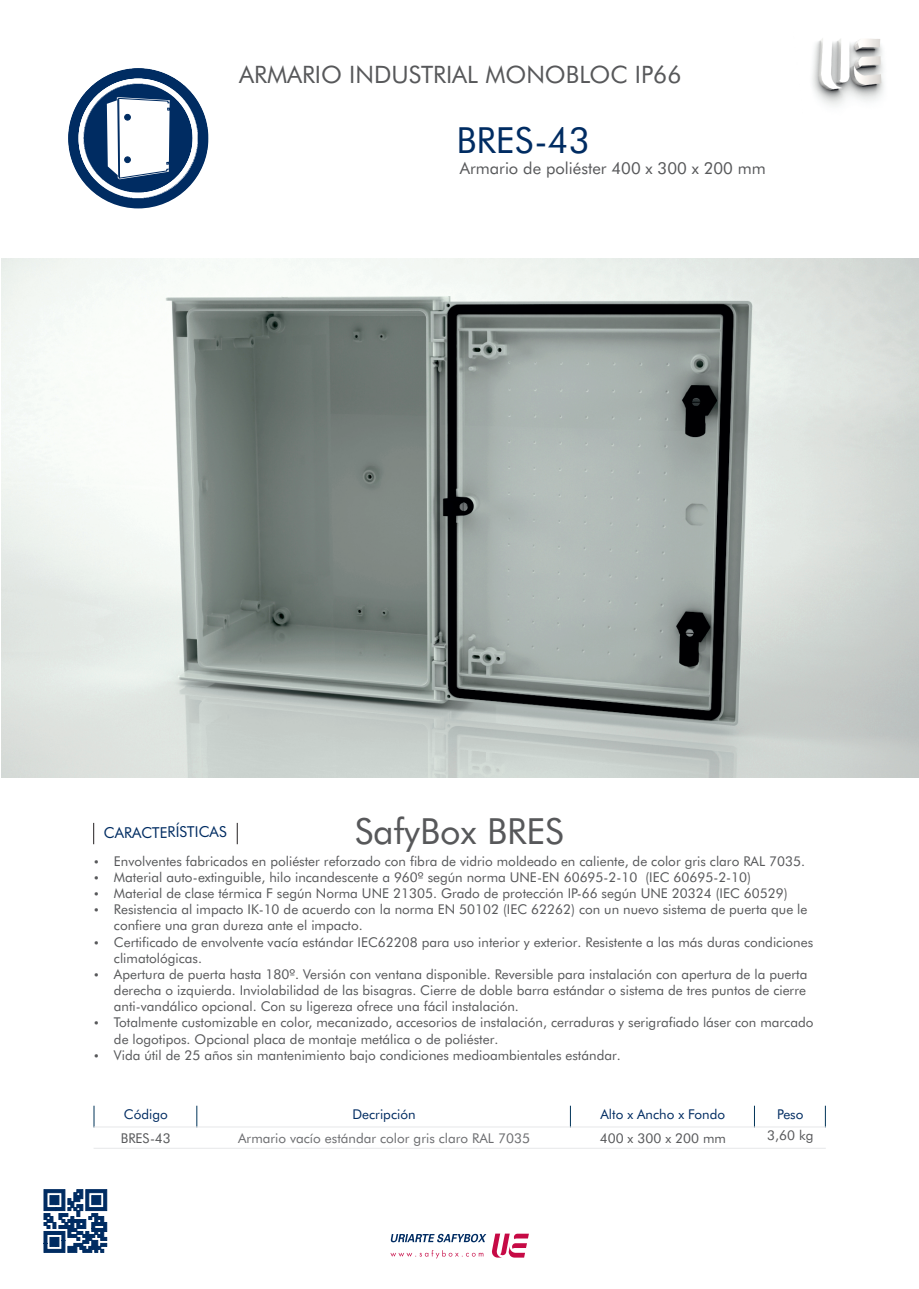
<style>
.page{position:relative;width:919px;height:1289px;background:#fff}
.page>*{position:absolute;margin:0;border:0;box-sizing:border-box;transform-origin:0 0}
.t1{font:36px "Futura BT";color:#57585a}
.t2{font:36px "Futura BT";color:#002c62}
.t3{font:24px "Futura BT";color:#57585a}
.t4{font:16.5px "Futura BT";color:#57585a}
.t5{font:15px "Futura BT";color:#002c62}
.t6{font:13.5px/16.2px "Futura BT";color:#57585a}
.t7{font:13.5px "Futura BT";color:#6c6d70}
.t8{font:13.5px "Futura BT";color:#002c62}
</style>
<div class="page">
<img style="left:812px;top:38px;width:72px;height:68px">
<svg style="left:93px;top:822px;width:1px;height:22px"></svg>
<svg style="left:237px;top:822px;width:1px;height:22px"></svg>
<img style="left:68px;top:68px;width:140px;height:140px">
<img style="left:79px;top:79px;width:119px;height:119px">
<svg style="left:107px;top:97px;width:63px;height:82px"></svg>
<svg style="left:44px;top:1189px;width:63px;height:63px"></svg>
<svg style="left:492px;top:1233px;width:37px;height:24px"></svg>
<svg style="left:390px;top:1233px;width:96px;height:9px"></svg>
<svg style="left:390px;top:1250px;width:93px;height:8px"></svg>
<svg style="left:94px;top:1105px;width:1px;height:23px"></svg>
<svg style="left:196px;top:1105px;width:1px;height:23px"></svg>
<svg style="left:570px;top:1105px;width:1px;height:23px"></svg>
<svg style="left:754px;top:1105px;width:1px;height:23px"></svg>
<svg style="left:824px;top:1106px;width:1px;height:22px"></svg>
<hr style="left:94px;top:1147px;width:731px;height:1px;background:#e6e7e9">
<hr style="left:94px;top:1126px;width:731px;height:1px;background:#e6e7e9">
<img style="left:1px;top:259px;width:917px;height:518px">
<h2 class="t3" style="left:239px;top:65px;width:444px">ARMARIO INDUSTRIAL MONOBLOC IP66</h2>
<h1 class="t2" style="left:456px;top:125px;width:135px">BRES-43</h1>
<p class="t4" style="left:459px;top:162px;width:307px">Armario de poliéster 400 x 300 x 200 mm</p>
<p class="t5" style="left:104px;top:827px;width:124px;rotate:-1deg">CARACTERÍSTICAS</p>
<h1 class="t1" style="left:355px;top:816px;width:210px">SafyBox BRES</h1>
<p class="t6" style="left:114px;top:854px;width:701px">Envolventes fabricados en poliéster reforzado con fibra de vidrio moldeado en caliente, de color gris claro RAL 7035.<br>Material auto-extinguible, hilo incandescente a 960º según norma UNE-EN 60695-2-10 (IEC 60695-2-10)<br>Material de clase térmica F según Norma UNE 21305. Grado de protección IP-66 según UNE 20324 (IEC 60529)<br>Resistencia al impacto IK-10 de acuerdo con la norma EN 50102 (IEC 62262) con un nuevo sistema de puerta que le confiere una gran dureza ante el impacto.<br>Certificado de envolvente vacía estándar IEC62208 para uso interior y exterior. Resistente a las más duras condiciones climatológicas.<br>Apertura de puerta hasta 180º. Versión con ventana disponible. Reversible para instalación con apertura de la puerta derecha o izquierda. Inviolabilidad de las bisagras. Cierre de doble barra estándar o sistema de tres puntos de cierre anti-vandálico opcional. Con su ligereza ofrece una fácil instalación.<br>Totalmente customizable en color, mecanizado, accesorios de instalación, cerraduras y serigrafiado láser con marcado de logotipos. Opcional placa de montaje metálica o de poliéster.<br>Vida útil de 25 años sin mantenimiento bajo condiciones medioambientales estándar.</p>
<p class="t8" style="left:124px;top:1108px;width:45px">Código</p>
<p class="t8" style="left:352px;top:1108px;width:65px">Decripción</p>
<p class="t8" style="left:600px;top:1108px;width:126px">Alto x Ancho x Fondo</p>
<p class="t8" style="left:777px;top:1108px;width:28px">Peso</p>
<p class="t6" style="left:121px;top:1130px;width:52px">BRES-43</p>
<p class="t7" style="left:238px;top:1132px;width:293px">Armario vacío estándar color gris claro RAL 7035</p>
<p class="t6" style="left:599px;top:1130px;width:128px">400 x 300 x 200 mm</p>
<p class="t6" style="left:767px;top:1128px;width:48px">3,60 kg</p>
</div>
